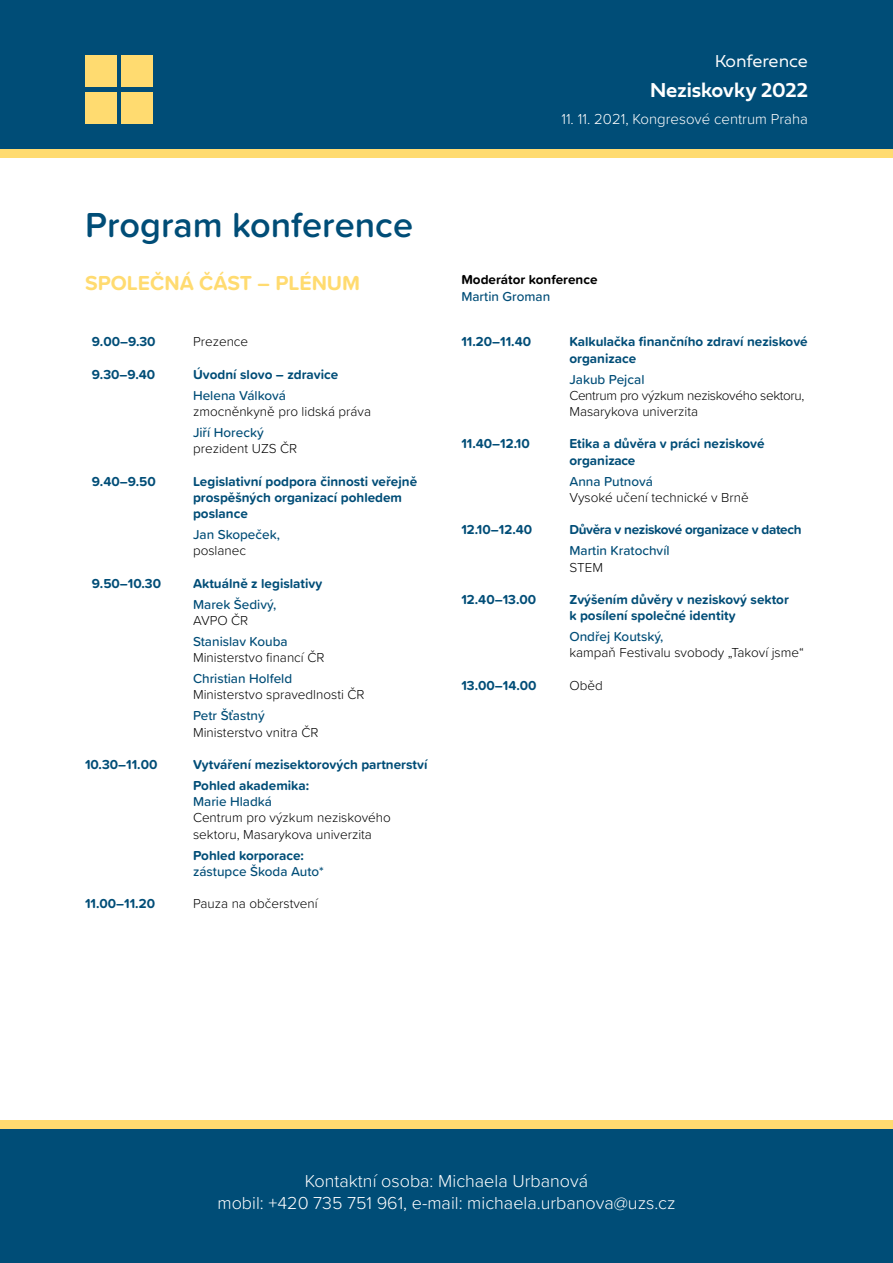
<style>
.page{position:relative;width:893px;height:1263px;background:#fff}
.page>*{position:absolute;margin:0;border:0;box-sizing:border-box;transform-origin:0 0}
.t1{font:600 36px "Proxima Soft";color:#004d77}
.t2{font:700 21px "Proxima Soft";color:#ffdb70}
.t3{font:600 21px "Fieldwork Geo";color:#fff}
.t4{font:300 18px/21.6px "Proxima Soft";color:#fff;text-align:center}
.t5{font:300 18px "Fieldwork Hum";letter-spacing:-.01em;color:#fff}
.t6{font:300 15px "Proxima Soft";color:#fff}
.t7{font:700 13.5px/16.2px "Proxima Soft";color:#004d77}
.t8{font:300 13.5px/16.2px "Proxima Soft";color:#000}
.t9{font:500 13.5px "Proxima Soft";color:#004d77}
.t10{font:300 13.5px/16.2px "Proxima Soft";letter-spacing:-.025em;color:#000}
.t11{font:700 13.5px "Proxima Soft";letter-spacing:-.025em;color:#004d77}
.t12{font:700 13.5px "Proxima Soft";color:#000}
</style>
<div class="page">
<div style="left:0;top:1127px;width:893px;height:136px;background:#004d77"></div>
<div style="left:0;top:0;width:893px;height:153px;background:#004d77"></div>
<div style="left:85px;top:92px;width:32px;height:31px;background:#ffdb70"></div>
<div style="left:121px;top:92px;width:32px;height:31px;background:#ffdb70"></div>
<div style="left:85px;top:55px;width:32px;height:32px;background:#ffdb70"></div>
<div style="left:121px;top:55px;width:32px;height:32px;background:#ffdb70"></div>
<div style="left:0;top:149px;width:893px;height:8px;background:#ffdb70"></div>
<div style="left:0;top:1120px;width:893px;height:8px;background:#ffdb70"></div>
<h1 class="t1" style="left:85px;top:198px;width:330px">Program konference</h1>
<h2 class="t2" style="left:85px;top:267px;width:277px">SPOLEČNÁ ČÁST – PLÉNUM</h2>
<p class="t7" style="left:92px;top:333px;width:65px">9.00–9.30</p>
<p class="t8" style="left:193px;top:333px;width:57px">Prezence</p>
<p class="t7" style="left:92px;top:366px;width:65px">9.30–9.40</p>
<p class="t7" style="left:193px;top:366px;width:147px">Úvodní slovo – zdravice</p>
<p class="t9" style="left:193px;top:385px;width:94px">Helena Válková</p>
<p class="t8" style="left:193px;top:403px;width:180px">zmocněnkyně pro lidská práva</p>
<p class="t9" style="left:193px;top:422px;width:72px">Jiří Horecký</p>
<p class="t8" style="left:193px;top:440px;width:106px">prezident UZS ČR</p>
<p class="t7" style="left:92px;top:472px;width:65px">9.40–9.50</p>
<p class="t7" style="left:193px;top:472px;width:226px">Legislativní podpora činnosti veřejně prospěšných organizací pohledem poslance</p>
<p class="t9" style="left:193px;top:524px;width:88px">Jan Skopeček,</p>
<p class="t8" style="left:193px;top:542px;width:55px">poslanec</p>
<p class="t7" style="left:92px;top:575px;width:71px">9.50–10.30</p>
<p class="t7" style="left:193px;top:575px;width:131px">Aktuálně z legislativy</p>
<p class="t9" style="left:193px;top:594px;width:85px">Marek Šedivý,</p>
<p class="t8" style="left:193px;top:611px;width:57px">AVPO ČR</p>
<p class="t9" style="left:193px;top:631px;width:96px">Stanislav Kouba</p>
<p class="t8" style="left:193px;top:649px;width:133px">Ministerstvo financí ČR</p>
<p class="t9" style="left:193px;top:668px;width:101px">Christian Holfeld</p>
<p class="t8" style="left:193px;top:686px;width:173px">Ministerstvo spravedlnosti ČR</p>
<p class="t9" style="left:193px;top:706px;width:73px">Petr Šťastný</p>
<p class="t8" style="left:193px;top:723px;width:127px">Ministerstvo vnitra ČR</p>
<p class="t7" style="left:85px;top:756px;width:74px">10.30–11.00</p>
<p class="t7" style="left:193px;top:753px;width:236px;line-height:21px">Vytváření mezisektorových partnerství<br>Pohled akademika:</p>
<p class="t9" style="left:193px;top:791px;width:81px">Marie Hladká</p>
<p class="t8" style="left:193px;top:809px;width:199px">Centrum pro výzkum neziskového sektoru, Masarykova univerzita</p>
<p class="t7" style="left:193px;top:846px;width:112px">Pohled korporace:</p>
<p class="t9" style="left:193px;top:861px;width:132px">zástupce Škoda Auto*</p>
<p class="t7" style="left:85px;top:895px;width:72px">11.00–11.20</p>
<p class="t8" style="left:193px;top:895px;width:126px">Pauza na občerstvení</p>
<h3 class="t5" style="left:715px;top:47px;width:95px">Konference</h3>
<h2 class="t3" style="left:650px;top:74px;width:159px">Neziskovky 2022</h2>
<p class="t6" style="left:561px;top:108px;width:248px">11. 11. 2021, Kongresové centrum Praha</p>
<p class="t12" style="left:461px;top:270px;width:138px">Moderátor konference</p>
<p class="t9" style="left:461px;top:286px;width:90px">Martin Groman</p>
<p class="t7" style="left:461px;top:333px;width:71px">11.20–11.40</p>
<p class="t7" style="left:569px;top:333px;width:240px">Kalkulačka finančního zdraví neziskové organizace</p>
<p class="t9" style="left:569px;top:369px;width:77px">Jakub Pejcal</p>
<p class="t10" style="left:569px;top:386px;width:237px">Centrum pro výzkum neziskového sektoru,<br>Masarykova univerzita</p>
<p class="t7" style="left:461px;top:435px;width:70px">11.40–12.10</p>
<p class="t7" style="left:569px;top:435px;width:197px">Etika a důvěra v práci neziskové organizace</p>
<p class="t9" style="left:569px;top:471px;width:85px">Anna Putnová</p>
<p class="t8" style="left:569px;top:488px;width:181px">Vysoké učení technické v Brně</p>
<p class="t7" style="left:461px;top:521px;width:72px">12.10–12.40</p>
<p class="t11" style="left:569px;top:520px;width:234px">Důvěra v neziskové organizace v datech</p>
<p class="t9" style="left:569px;top:541px;width:102px">Martin Kratochvíl</p>
<p class="t8" style="left:569px;top:558px;width:35px">STEM</p>
<p class="t7" style="left:461px;top:591px;width:76px">12.40–13.00</p>
<p class="t7" style="left:569px;top:591px;width:221px">Zvýšením důvěry v neziskový sektor k posílení společné identity</p>
<p class="t9" style="left:569px;top:626px;width:96px">Ondřej Koutský,</p>
<p class="t8" style="left:569px;top:644px;width:236px">kampaň Festivalu svobody „Takoví jsme“</p>
<p class="t7" style="left:461px;top:677px;width:77px">13.00–14.00</p>
<p class="t8" style="left:569px;top:676px;width:35px">Oběd</p>
<h3 class="t4" style="left:217px;top:1169px;width:459px">Kontaktní osoba: Michaela Urbanová<br>mobil: +420 735 751 961, e-mail: michaela.urbanova@uzs.cz</h3>
</div>
